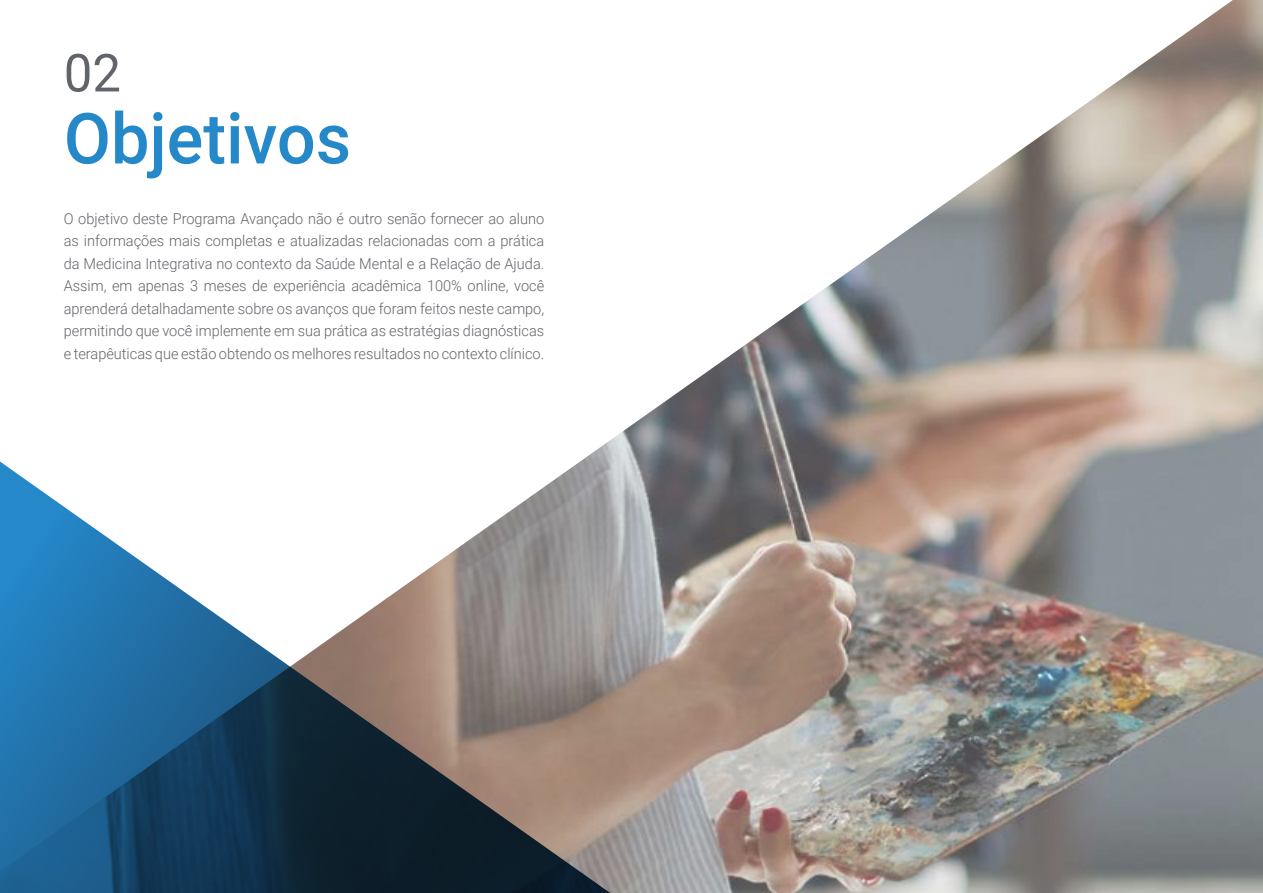
<style>
.page{position:relative;width:1263px;height:893px;background:#fff}
.page>*{position:absolute;margin:0;border:0;box-sizing:border-box;transform-origin:0 0}
.t1{font:500 70.5px "Roboto";color:#2488c9}
.t2{font:52.5px "Roboto";color:#61646a}
.t3{font:300 15px/22.5px "Roboto";color:#61646a;text-align:justify}
</style>
<div class="page">
<img style="left:602px;top:0;width:661px;height:893px">
<svg style="left:0;top:446px;width:640px;height:447px"></svg>
<h2 class="t2" style="left:64px;top:36px;width:59px">02</h2>
<h1 class="t1" style="left:64px;top:89px;width:289px">Objetivos</h1>
<p class="t3" style="left:64px;top:207px;width:482px">O objetivo deste Programa Avançado não é outro senão fornecer ao aluno as informações mais completas e atualizadas relacionadas com a prática da Medicina Integrativa no contexto da Saúde Mental e a Relação de Ajuda.<br>Assim, em apenas 3 meses de experiência acadêmica 100% online, você aprenderá detalhadamente sobre os avanços que foram feitos neste campo, permitindo que você implemente em sua prática as estratégias diagnósticas e terapêuticas que estão obtendo os melhores resultados no contexto clínico.</p>
</div>
